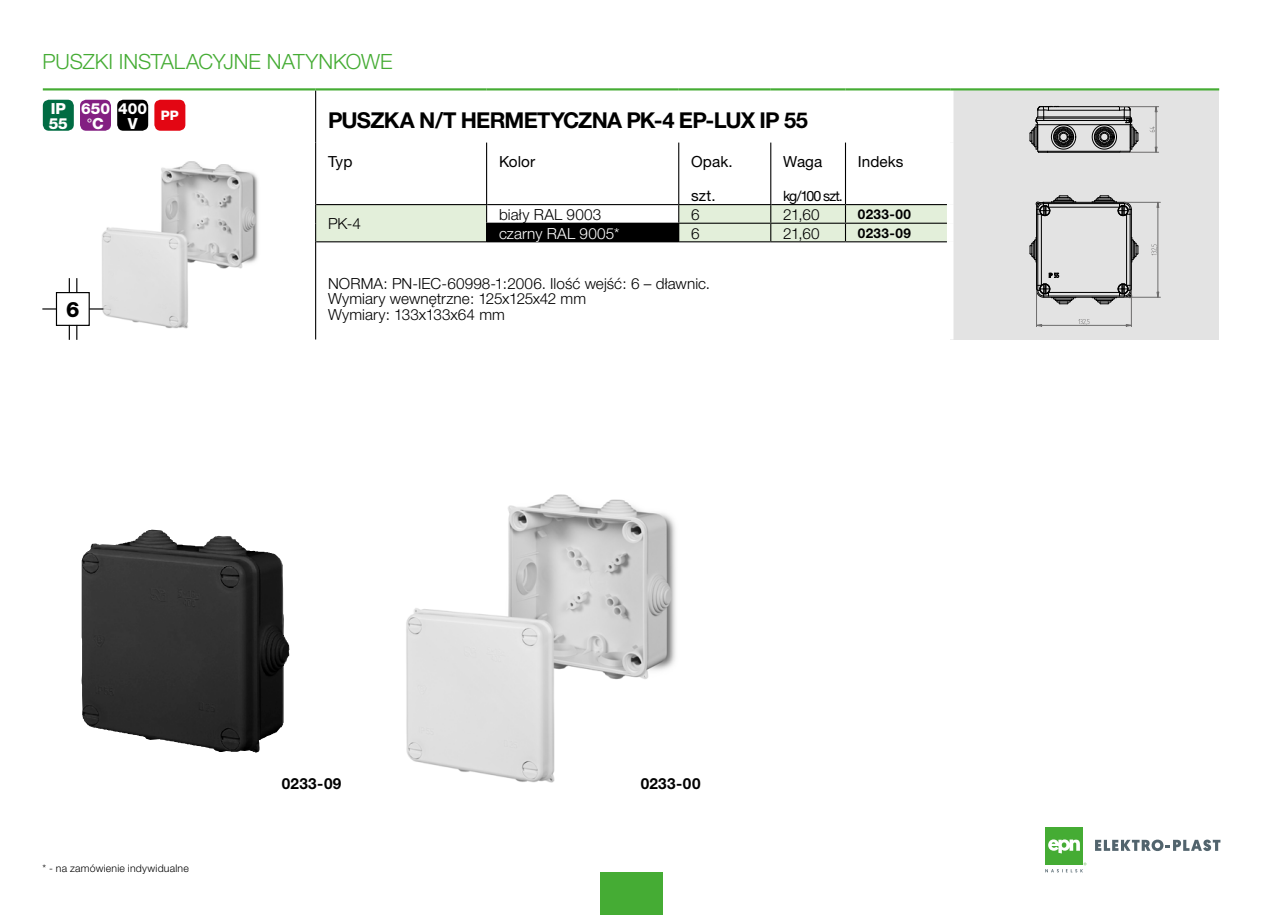
<style>
.page{position:relative;width:1263px;height:915px;background:#fff}
.page>*{position:absolute;margin:0;border:0;box-sizing:border-box;transform-origin:0 0}
.Normalny{font:700 21.9px "Helvetica Neue CE";letter-spacing:-.035em;color:#000}
.t1{font:800 21.15px "Helvetica Neue CE";color:#000}
.t2{font:300 21px "Helvetica Neue CE";letter-spacing:-.005em;color:#45ac34}
.Normalny-2{font:300 15.3px/15.3px "Helvetica Neue CE";letter-spacing:.005em;color:#000}
.t3{font:15.3px "Helvetica Neue CE";letter-spacing:.005em;color:#000}
.Normalny-3{font:300 15.3px "Helvetica Neue CE";letter-spacing:.01em;color:#fff}
.Normalny-4{font:700 15.3px "Helvetica Neue CE";letter-spacing:.025em;color:#000}
.Normalny-5{font:800 15.3px "Helvetica Neue CE";color:#fff}
.Normalny-6{font:15.3px "Myriad Pro";color:#fff}
.t4{font:14.25px "Helvetica Neue CE";letter-spacing:-.065em;color:#000}
.t5{font:700 13.5px "Helvetica Neue CE";letter-spacing:.03em;color:#000}
.Normalny-7{font:800 13.05px "Helvetica Neue CE";color:#fff}
.t6{font:300 10.5px "Helvetica Neue CE";letter-spacing:.02em;color:#000}
.s1{font-family:"Helvetica Neue CE";font-weight:800}
</style>
<div class="page">
<div style="left:600px;top:872px;width:63px;height:42px;background:#45ac34"></div>
<div style="left:1045px;top:827px;width:38px;height:38px;background:#45ac34"></div>
<svg style="left:1048px;top:839px;width:32px;height:14px"></svg>
<svg style="left:1095px;top:839px;width:125px;height:11px"></svg>
<svg style="left:1045px;top:862px;width:41px;height:10px"></svg>
<div style="left:950px;top:89px;width:269px;height:250px;background:#e3e3e3"></div>
<hr style="left:315px;top:90px;width:1px;height:52px;background:#000">
<hr style="left:315px;top:242px;width:1px;height:97px;background:#000">
<div style="left:947px;top:90px;width:6px;height:52px;background:#fff"></div>
<div style="left:947px;top:142px;width:6px;height:62px;background:#fff"></div>
<div style="left:947px;top:204px;width:6px;height:19px;background:#fff"></div>
<div style="left:947px;top:223px;width:6px;height:19px;background:#fff"></div>
<div style="left:947px;top:242px;width:6px;height:97px;background:#fff"></div>
<svg style="left:315px;top:142px;width:632px;height:100px"></svg>
<hr style="left:679px;top:222px;width:92px;height:2px;background:#000">
<hr style="left:771px;top:222px;width:74px;height:2px;background:#000">
<hr style="left:845px;top:222px;width:102px;height:2px;background:#000">
<hr style="left:679px;top:241px;width:92px;height:1px;background:#000">
<hr style="left:771px;top:241px;width:74px;height:1px;background:#000">
<hr style="left:845px;top:241px;width:102px;height:1px;background:#000">
<hr style="left:43px;top:88px;width:273px;height:2px;background:#45ac34">
<hr style="left:316px;top:88px;width:171px;height:2px;background:#45ac34">
<hr style="left:487px;top:88px;width:192px;height:2px;background:#45ac34">
<hr style="left:679px;top:88px;width:92px;height:2px;background:#45ac34">
<hr style="left:771px;top:88px;width:74px;height:2px;background:#45ac34">
<hr style="left:845px;top:88px;width:105px;height:2px;background:#45ac34">
<hr style="left:950px;top:88px;width:269px;height:2px;background:#45ac34">
<img style="left:90px;top:161px;width:168px;height:168px">
<svg style="left:1030px;top:195px;width:109px;height:109px"></svg>
<svg style="left:1030px;top:106px;width:109px;height:47px"></svg>
<hr style="left:1124px;top:202px;width:36px;height:1px;background:#7c7b7b">
<hr style="left:1124px;top:297px;width:36px;height:1px;background:#7c7b7b">
<hr style="left:1157px;top:202px;width:1px;height:95px;background:#7c7b7b">
<svg style="left:1151px;top:244px;width:6px;height:11px"></svg>
<hr style="left:1036px;top:290px;width:1px;height:37px;background:#7c7b7b">
<hr style="left:1131px;top:290px;width:1px;height:37px;background:#7c7b7b">
<hr style="left:1036px;top:325px;width:95px;height:1px;background:#7c7b7b">
<svg style="left:1078px;top:319px;width:11px;height:6px"></svg>
<hr style="left:1119px;top:106px;width:39px;height:1px;background:#7c7b7b">
<hr style="left:1120px;top:152px;width:38px;height:1px;background:#7c7b7b">
<hr style="left:1156px;top:107px;width:1px;height:45px;background:#7c7b7b">
<svg style="left:1150px;top:126px;width:5px;height:6px"></svg>
<div style="left:43px;top:100px;width:31px;height:31px;background:#006c43;border-radius:6px"></div>
<div style="left:80px;top:100px;width:31px;height:31px;background:#831f82;border-radius:6px"></div>
<div style="left:117px;top:100px;width:31px;height:31px;background:#000;border-radius:6px"></div>
<div style="left:154px;top:100px;width:31px;height:31px;background:#e30613;border-radius:6px"></div>
<div style="left:56px;top:292px;width:34px;height:34px;border:1px solid #000"></div>
<svg style="left:89px;top:308px;width:14px;height:1px"></svg>
<svg style="left:42px;top:308px;width:14px;height:1px"></svg>
<svg style="left:76px;top:325px;width:1px;height:15px"></svg>
<svg style="left:76px;top:278px;width:1px;height:15px"></svg>
<svg style="left:69px;top:325px;width:1px;height:15px"></svg>
<svg style="left:69px;top:278px;width:1px;height:15px"></svg>
<img style="left:81px;top:530px;width:192px;height:222px">
<img style="left:406px;top:494px;width:270px;height:289px">
<h3 class="t2" style="left:43px;top:49px;width:352px">PUSZKI INSTALACYJNE NATYNKOWE</h3>
<p class="Normalny-5" style="left:51px;top:99px;width:17px">IP</p>
<p class="Normalny-5" style="left:49px;top:114px;width:21px">55</p>
<p class="Normalny-5" style="left:81px;top:99px;width:30px">650</p>
<p class="Normalny-6" style="left:87px;top:114px;width:18px">°<span class="s1">C</span></p>
<p class="Normalny-5" style="left:118px;top:99px;width:30px">400</p>
<p class="Normalny-5" style="left:128px;top:114px;width:11px">V</p>
<p class="Normalny-7" style="left:161px;top:108px;width:19px">PP</p>
<p class="Normalny" style="left:328px;top:106px;width:481px">PUSZKA N/T HERMETYCZNA PK-4 EP-LUX IP 55</p>
<p class="t3" style="left:328px;top:152px;width:26px">Typ</p>
<p class="t3" style="left:499px;top:152px;width:38px">Kolor</p>
<p class="t3" style="left:691px;top:152px;width:43px">Opak.</p>
<p class="t3" style="left:691px;top:186px;width:26px">szt.</p>
<p class="t3" style="left:783px;top:152px;width:41px">Waga</p>
<p class="t4" style="left:783px;top:187px;width:61px">kg/100 szt.</p>
<p class="t3" style="left:858px;top:152px;width:47px">Indeks</p>
<p class="t1" style="left:66px;top:297px;width:15px">6</p>
<p class="Normalny-2" style="left:499px;top:207px;width:104px">biały RAL 9003</p>
<p class="Normalny-2" style="left:691px;top:207px;width:10px">6</p>
<p class="Normalny-2" style="left:783px;top:207px;width:38px">21,60</p>
<p class="t5" style="left:858px;top:206px;width:55px">0233-00</p>
<p class="Normalny-3" style="left:499px;top:224px;width:122px">czarny RAL 9005*</p>
<p class="Normalny-2" style="left:691px;top:225px;width:10px">6</p>
<p class="Normalny-2" style="left:783px;top:225px;width:38px">21,60</p>
<p class="t5" style="left:858px;top:224px;width:55px">0233-09</p>
<p class="Normalny-2" style="left:328px;top:276px;width:384px">NORMA: PN-IEC-60998-1:2006. Ilość wejść: 6 – dławnic.<br>Wymiary wewnętrzne: 125x125x42 mm<br>Wymiary: 133x133x64 mm</p>
<p class="Normalny-2" style="left:328px;top:216px;width:34px">PK-4</p>
<p class="t6" style="left:43px;top:861px;width:148px">* - na zamówienie indywidualne</p>
<p class="Normalny-4" style="left:282px;top:774px;width:61px">0233-09</p>
<p class="Normalny-4" style="left:641px;top:774px;width:61px">0233-00</p>
</div>
